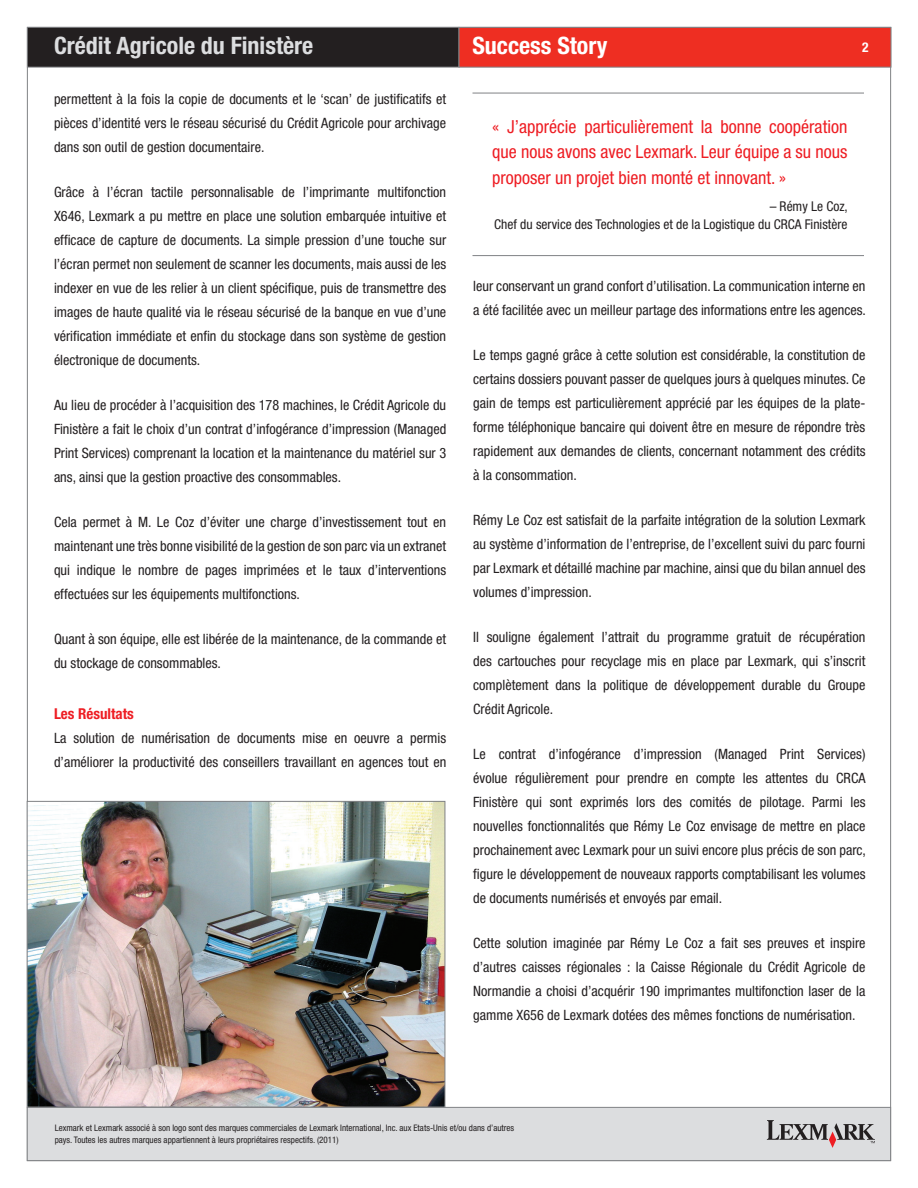
<style>
.page{position:relative;width:918px;height:1188px;background:#fff}
.page>*{position:absolute;margin:0;border:0;box-sizing:border-box;transform-origin:0 0}
.t1{font:700 condensed 24px "Helvetica Neue LT Std";color:#dcdddf}
.t2{font:700 condensed 24px "Helvetica Neue LT Std";color:#fff}
.t3{font:condensed 18px/25.5px "Helvetica Neue LT Std";color:#ee1d23;text-align:justify}
.t4{font:700 condensed 15px "Helvetica Neue LT Std";color:#ee1d23}
.t5{font:condensed 14.25px/24px "Helvetica Neue LT Std";color:#231f20;text-align:justify}
.t6{font:condensed 13.5px/18px "Helvetica Neue LT Std";color:#231f20;text-align:right}
.t7{font:700 condensed 13.5px "Helvetica Neue LT Std";color:#fff}
.t8{font:condensed 9px/12px "Helvetica Neue LT Std";color:#231f20}
</style>
<div class="page">
<div style="left:27px;top:27px;width:432px;height:40px;background:#231f20"></div>
<div style="left:27px;top:27px;width:432px;height:41px;border:1px solid #808285"></div>
<div style="left:459px;top:27px;width:432px;height:41px;background:#ee2e22;border:1px solid #808285"></div>
<div style="left:27px;top:1107px;width:864px;height:54px;background:#dcdddf;border:1px solid #808285"></div>
<svg style="left:767px;top:1120px;width:108px;height:28px"></svg>
<hr style="left:472px;top:255px;width:392px;height:1px;background:#808285">
<hr style="left:472px;top:93px;width:392px;height:1px;background:#808285">
<img style="left:29px;top:803px;width:414px;height:302px">
<div style="left:27px;top:801px;width:418px;height:306px;border:1px solid #808285"></div>
<h1 class="t1" style="left:54px;top:31px;width:261px">Crédit Agricole du Finistère</h1>
<h1 class="t2" style="left:472px;top:31px;width:137px">Success Story</h1>
<p class="t7" style="left:862px;top:39px;width:8px">2</p>
<p class="t5" style="left:54px;top:87px;width:394px">permettent à la fois la copie de documents et le ‘scan’ de justificatifs et pièces d’identité vers le réseau sécurisé du Crédit Agricole pour archivage dans son outil de gestion documentaire.</p>
<p class="t5" style="left:54px;top:180px;width:394px">Grâce à l’écran tactile personnalisable de l’imprimante multifonction X646, Lexmark a pu mettre en place une solution embarquée intuitive et efficace de capture de documents. La simple pression d’une touche sur l’écran permet non seulement de scanner les documents, mais aussi de les indexer en vue de les relier à un client spécifique, puis de transmettre des images de haute qualité via le réseau sécurisé de la banque en vue d’une vérification immédiate et enfin du stockage dans son système de gestion électronique de documents.</p>
<p class="t5" style="left:54px;top:393px;width:394px">Au lieu de procéder à l’acquisition des 178 machines, le Crédit Agricole du Finistère a fait le choix d’un contrat d’infogérance d’impression (Managed Print Services) comprenant la location et la maintenance du matériel sur 3 ans, ainsi que la gestion proactive des consommables.</p>
<p class="t5" style="left:54px;top:510px;width:394px">Cela permet à M. Le Coz d’éviter une charge d’investissement tout en maintenant une très bonne visibilité de la gestion de son parc via un extranet qui indique le nombre de pages imprimées et le taux d’interventions effectuées sur les équipements multifonctions.</p>
<p class="t5" style="left:54px;top:627px;width:394px">Quant à son équipe, elle est libérée de la maintenance, de la commande et du stockage de consommables.</p>
<p class="t4" style="left:54px;top:704px;width:81px">Les Résultats</p>
<p class="t5" style="left:54px;top:726px;width:394px">La solution de numérisation de documents mise en oeuvre a permis d’améliorer la productivité des conseillers travaillant en agences tout en</p>
<p class="t3" style="left:492px;top:113px;width:357px">« J’apprécie particulièrement la bonne coopération que nous avons avec Lexmark. Leur équipe a su nous proposer un projet bien monté et innovant. »</p>
<p class="t6" style="left:494px;top:197px;width:355px">– Rémy Le Coz,<br>Chef du service des Technologies et de la Logistique du CRCA Finistère</p>
<p class="t5" style="left:473px;top:274px;width:394px">leur conservant un grand confort d’utilisation. La communication interne en a été facilitée avec un meilleur partage des informations entre les agences.</p>
<p class="t5" style="left:473px;top:343px;width:394px">Le temps gagné grâce à cette solution est considérable, la constitution de certains dossiers pouvant passer de quelques jours à quelques minutes. Ce gain de temps est particulièrement apprécié par les équipes de la plate&shy;forme téléphonique bancaire qui doivent être en mesure de répondre très rapidement aux demandes de clients, concernant notamment des crédits à la consommation.</p>
<p class="t5" style="left:473px;top:508px;width:394px">Rémy Le Coz est satisfait de la parfaite intégration de la solution Lexmark au système d’information de l’entreprise, de l’excellent suivi du parc fourni par Lexmark et détaillé machine par machine, ainsi que du bilan annuel des volumes d’impression.</p>
<p class="t5" style="left:473px;top:625px;width:394px">Il souligne également l’attrait du programme gratuit de récupération des cartouches pour recyclage mis en place par Lexmark, qui s’inscrit complètement dans la politique de développement durable du Groupe Crédit Agricole.</p>
<p class="t5" style="left:473px;top:742px;width:394px">Le contrat d’infogérance d’impression (Managed Print Services) évolue régulièrement pour prendre en compte les attentes du CRCA Finistère qui sont exprimés lors des comités de pilotage. Parmi les nouvelles fonctionnalités que Rémy Le Coz envisage de mettre en place prochainement avec Lexmark pour un suivi encore plus précis de son parc, figure le développement de nouveaux rapports comptabilisant les volumes de documents numérisés et envoyés par email.</p>
<p class="t5" style="left:473px;top:931px;width:394px">Cette solution imaginée par Rémy Le Coz a fait ses preuves et inspire d’autres caisses régionales : la Caisse Régionale du Crédit Agricole de Normandie a choisi d’acquérir 190 imprimantes multifonction laser de la gamme X656 de Lexmark dotées des mêmes fonctions de numérisation.</p>
<p class="t8" style="left:55px;top:1122px;width:461px">Lexmark et Lexmark associé à son logo sont des marques commerciales de Lexmark International, Inc. aux Etats-Unis et/ou dans d’autres pays. Toutes les autres marques appartiennent à leurs propriétaires respectifs. (2011)</p>
</div>
